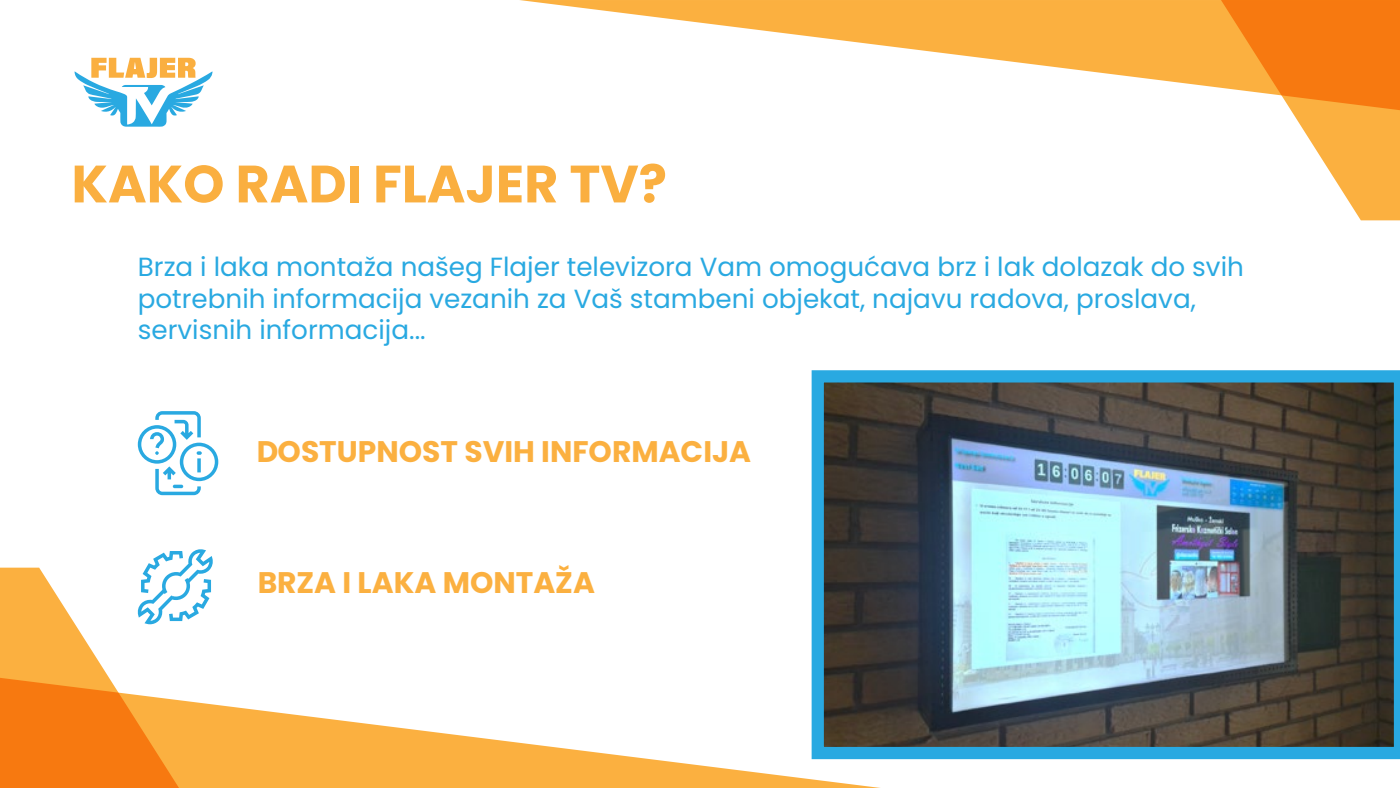
<style>
.page{position:relative;width:1400px;height:788px;background:#fff}
.page>*{position:absolute;margin:0;border:0;box-sizing:border-box;transform-origin:0 0}
.t1{font:700 52.5px "Poppins";color:#faaf40}
.t2{font:700 29.75px "Poppins";color:#fbb040}
.t3{font:26.25px/31.5px "Poppins";color:#29a9e1}
</style>
<div class="page">
<svg style="left:75px;top:58px;width:138px;height:69px"></svg>
<svg style="left:213px;top:677px;width:668px;height:111px"></svg>
<svg style="left:1291px;top:110px;width:109px;height:110px"></svg>
<svg style="left:520px;top:0;width:880px;height:110px"></svg>
<svg style="left:0;top:549px;width:213px;height:239px"></svg>
<svg style="left:138px;top:411px;width:80px;height:84px"></svg>
<img style="left:812px;top:370px;width:588px;height:389px">
<h1 class="t1" style="left:71px;top:153px;width:597px">KAKO RADI FLAJER TV?</h1>
<p class="t3" style="left:138px;top:251px;width:1108px">Brza i laka montaža našeg Flajer televizora Vam omogućava brz i lak dolazak do svih potrebnih informacija vezanih za Vaš stambeni objekat, najavu radova, proslava, servisnih informacija...</p>
<p class="t2" style="left:256px;top:434px;width:497px">DOSTUPNOST SVIH INFORMACIJA</p>
<p class="t2" style="left:258px;top:565px;width:339px">BRZA I LAKA MONTAŽA</p>
</div>
